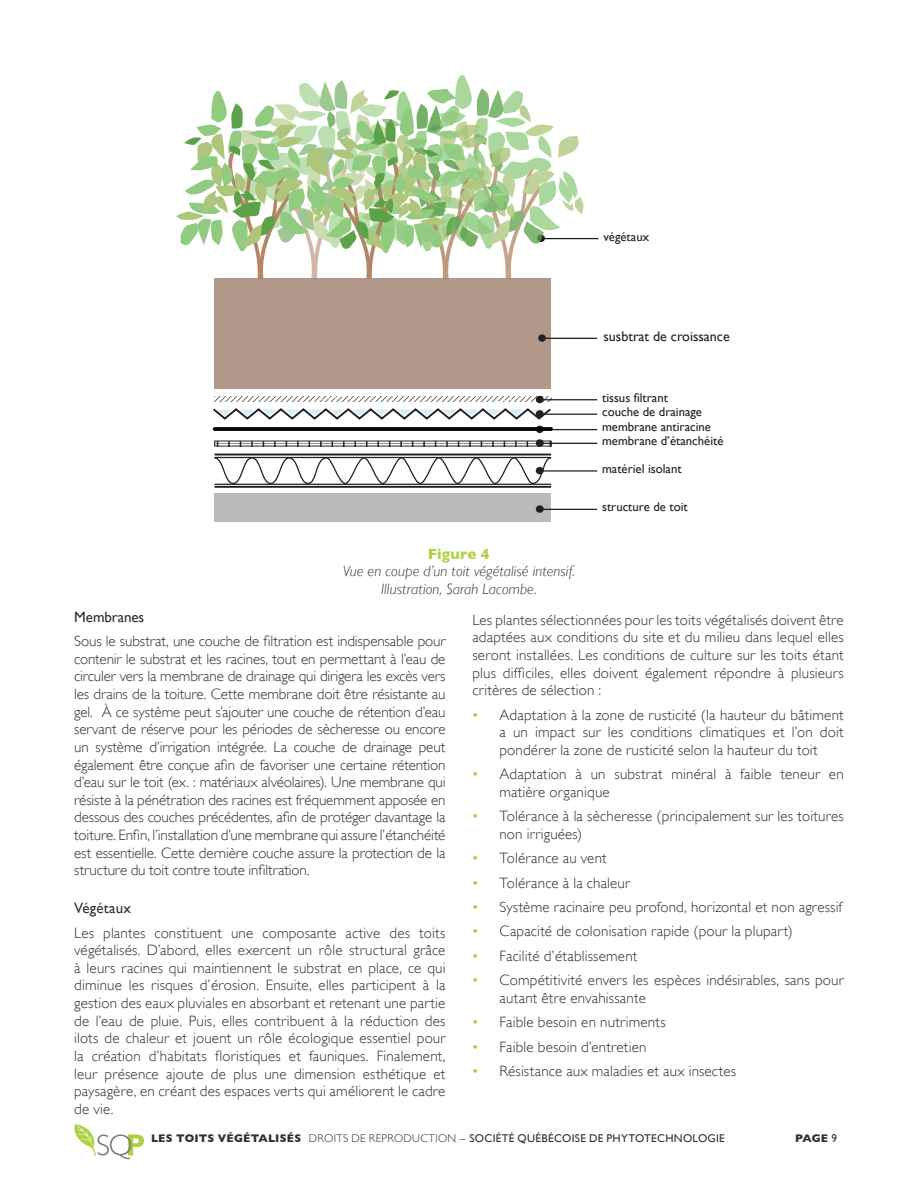
<style>
.page{position:relative;width:918px;height:1188px;background:#fff}
.page>*{position:absolute;margin:0;border:0;box-sizing:border-box;transform-origin:0 0}
.t1{font:300 15px/17.7px "Gill Sans";letter-spacing:.01em;color:#312f30;text-align:justify}
.t2{font:italic 300 15px/17.7px "Gill Sans";letter-spacing:.005em;color:#312f30;text-align:center}
.t3{font:15px "Gill Sans";letter-spacing:-.005em;color:#312f30}
.t4{font:700 15px "Gill Sans";color:#add142}
.t5{font:14.1px "Gill Sans";color:#231f20}
.t6{font:12.75px/15.5px "Gill Sans";color:#231f20}
.t7{font:11.25px "Gill Sans";letter-spacing:.025em;color:#312f30}
.t8{font:700 11.25px "Gill Sans";color:#312f30}
.s1{font-weight:400;font-style:italic;color:#add142}
.s2{font-weight:700}
.s3{font-weight:300}
.s4{font-weight:400}
</style>
<div class="page">
<div style="left:214px;top:279px;width:337px;height:110px;background:#b2988a"></div>
<hr style="left:541px;top:338px;width:56px;height:1px;background:#231f20">
<div style="left:538px;top:334px;width:8px;height:8px;background:#231f20;border-radius:50%"></div>
<svg style="left:217px;top:443px;width:319px;height:1px"></svg>
<svg style="left:213px;top:408px;width:340px;height:12px"></svg>
<div style="left:215px;top:494px;width:336px;height:28px;background:#bababb"></div>
<hr style="left:215px;top:486px;width:336px;height:2px;background:#231f20">
<hr style="left:215px;top:454px;width:336px;height:1px;background:#231f20">
<svg style="left:214px;top:457px;width:338px;height:28px"></svg>
<hr style="left:539px;top:509px;width:58px;height:1px;background:#231f20">
<div style="left:536px;top:505px;width:8px;height:8px;background:#231f20;border-radius:50%"></div>
<hr style="left:539px;top:470px;width:58px;height:2px;background:#231f20">
<div style="left:536px;top:467px;width:8px;height:7px;background:#231f20;border-radius:50%"></div>
<hr style="left:539px;top:443px;width:58px;height:1px;background:#231f20">
<div style="left:536px;top:439px;width:8px;height:8px;background:#231f20;border-radius:50%"></div>
<hr style="left:539px;top:414px;width:58px;height:1px;background:#231f20">
<div style="left:536px;top:410px;width:8px;height:8px;background:#231f20;border-radius:50%"></div>
<hr style="left:539px;top:399px;width:58px;height:1px;background:#231f20">
<div style="left:536px;top:396px;width:8px;height:7px;background:#231f20;border-radius:50%"></div>
<svg style="left:215px;top:397px;width:336px;height:4px"></svg>
<hr style="left:539px;top:429px;width:58px;height:1px;background:#231f20">
<svg style="left:536px;top:426px;width:8px;height:7px"></svg>
<svg style="left:212px;top:427px;width:342px;height:4px"></svg>
<hr style="left:540px;top:238px;width:58px;height:1px;background:#231f20">
<svg style="left:176px;top:75px;width:407px;height:205px"></svg>
<svg style="left:74px;top:1124px;width:70px;height:35px"></svg>
<p class="t6" style="left:603px;top:229px;width:47px">végétaux</p>
<p class="t5" style="left:604px;top:328px;width:128px">susbtrat de croissance</p>
<p class="t6" style="left:602px;top:390px;width:67px">tissus filtrant</p>
<p class="t6" style="left:602px;top:404px;width:110px">couche de drainage membrane antiracine</p>
<p class="t6" style="left:602px;top:433px;width:123px">membrane d’étanchéité</p>
<p class="t4" style="left:428px;top:545px;width:64px">Figure 4</p>
<p class="t2" style="left:343px;top:562px;width:234px">Vue en coupe d’un toit végétalisé intensif.<br>Illustration, Sarah Lacombe.</p>
<p class="t6" style="left:602px;top:460px;width:81px">matériel isolant</p>
<p class="t6" style="left:602px;top:499px;width:87px">structure de toit</p>
<p class="t3" style="left:74px;top:608px;width:71px">Membranes</p>
<p class="t1" style="left:74px;top:632px;width:373px">Sous le substrat, une couche de filtration est indispensable pour contenir le substrat et les racines, tout en permettant à l’eau de circuler vers la membrane de drainage qui dirigera les excès vers les drains de la toiture. Cette membrane doit être résistante au gel. À ce système peut s’ajouter une couche de rétention d’eau servant de réserve pour les périodes de sècheresse ou encore un système d’irrigation intégrée. La couche de drainage peut également être conçue afin de favoriser une certaine rétention d’eau sur le toit (ex. : matériaux alvéolaires). Une membrane qui résiste à la pénétration des racines est fréquemment apposée en dessous des couches précédentes, afin de protéger davantage la toiture. Enfin, l’installation d’une membrane qui assure l’étanchéité est essentielle. Cette dernière couche assure la protection de la structure du toit contre toute infiltration.</p>
<p class="t3" style="left:74px;top:899px;width:58px">Végétaux</p>
<p class="t1" style="left:74px;top:924px;width:373px">Les plantes constituent une composante active des toits végétalisés. D’abord, elles exercent un rôle structural grâce à leurs racines qui maintiennent le substrat en place, ce qui diminue les risques d’érosion. Ensuite, elles participent à la gestion des eaux pluviales en absorbant et retenant une partie de l’eau de pluie. Puis, elles contribuent à la réduction des ilots de chaleur et jouent un rôle écologique essentiel pour la création d’habitats floristiques et fauniques. Finalement, leur présence ajoute de plus une dimension esthétique et paysagère, en créant des espaces verts qui améliorent le cadre de vie.</p>
<p class="t1" style="left:472px;top:611px;width:373px">Les plantes sélectionnées pour les toits végétalisés doivent être adaptées aux conditions du site et du milieu dans lequel elles seront installées. Les conditions de culture sur les toits étant plus difficiles, elles doivent également répondre à plusieurs critères de sélection :</p>
<p class="t1" style="left:500px;top:706px;width:346px;text-indent:-27px"><span class="s1">•</span> Adaptation à la zone de rusticité (la hauteur du bâtiment a un impact sur les conditions climatiques et l’on doit pondérer la zone de rusticité selon la hauteur du toit</p>
<p class="t1" style="left:500px;top:765px;width:346px;text-indent:-27px"><span class="s1">•</span> Adaptation à un substrat minéral à faible teneur en matière organique</p>
<p class="t1" style="left:500px;top:807px;width:346px;text-indent:-27px"><span class="s1">•</span> Tolérance à la sècheresse (principalement sur les toitures non irriguées)</p>
<p class="t1" style="left:472px;top:849px;width:136px"><span class="s1">•</span> Tolérance au vent</p>
<p class="t1" style="left:472px;top:874px;width:159px"><span class="s1">•</span> Tolérance à la chaleur</p>
<p class="t1" style="left:472px;top:898px;width:371px"><span class="s1">•</span> Système racinaire peu profond, horizontal et non agressif</p>
<p class="t1" style="left:472px;top:923px;width:322px"><span class="s1">•</span> Capacité de colonisation rapide (pour la plupart)</p>
<p class="t1" style="left:472px;top:947px;width:166px"><span class="s1">•</span> Facilité d’établissement</p>
<p class="t1" style="left:500px;top:971px;width:346px;text-indent:-27px"><span class="s1">•</span> Compétitivité envers les espèces indésirables, sans pour autant être envahissante</p>
<p class="t1" style="left:472px;top:1013px;width:195px"><span class="s1">•</span> Faible besoin en nutriments</p>
<p class="t1" style="left:472px;top:1038px;width:175px"><span class="s1">•</span> Faible besoin d’entretien</p>
<p class="t1" style="left:472px;top:1062px;width:265px"><span class="s1">•</span> Résistance aux maladies et aux insectes</p>
<p class="t7" style="left:151px;top:1132px;width:575px"><span class="s2">LES TOITS VÉGÉTALISÉS</span> <span class="s3">DROITS DE REPRODUCTION –</span> SOCIÉTÉ QUÉBÉCOISE DE PHYTOTECHNOLOGIE</p>
<p class="t8" style="left:795px;top:1132px;width:43px">PAGE <span class="s4">9</span></p>
</div>
